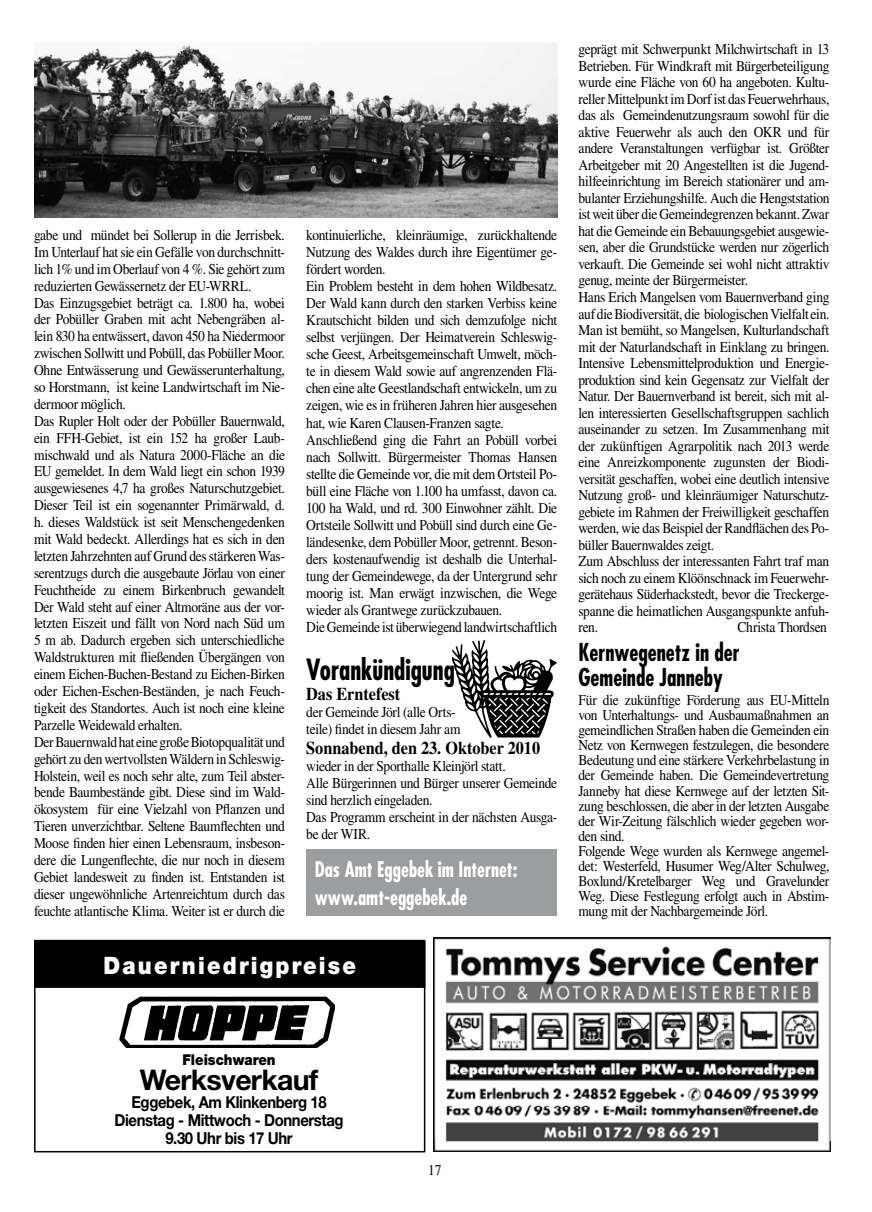
<style>
.page{position:relative;width:872px;height:1212px;background:#fff}
.page>*{position:absolute;margin:0;border:0;box-sizing:border-box;transform-origin:0 0}
.t1{font:700 condensed 28.5px "Futura";color:#000;scale:.9 1}
.t2{font:700 28.5px "Helvetica Neue";letter-spacing:-.025em;color:#000}
.t3{font:700 condensed 24px/25.2px "Futura";color:#000;scale:.9 1}
.t4{font:900 24px "Helvetica Neue";letter-spacing:.1em;color:#fff;scale:.9 1}
.t5{font:700 condensed 21px/28.2px "Futura";color:#fff;scale:.9 1}
.t6{font:700 18px "Times";color:#000;scale:.9 1}
.t7{font:700 16.5px/18px "Helvetica Neue";letter-spacing:-.025em;color:#000;text-align:center;scale:.9 1}
.t8{font:15px/17px "Times";letter-spacing:-.025em;color:#000;scale:.9 1}
.t9{font:900 15px "Helvetica Neue";color:#000;scale:.9 1}
</style>
<div class="page">
<img style="left:34px;top:43px;width:523px;height:175px">
<div style="left:34px;top:940px;width:391px;height:212px;border:2px solid #000"></div>
<div style="left:35px;top:942px;width:389px;height:45px;background:#000"></div>
<div style="left:34px;top:941px;width:391px;height:47px;border:2px solid #000"></div>
<img style="left:119px;top:996px;width:215px;height:51px">
<img style="left:434px;top:937px;width:396px;height:214px">
<svg style="left:452px;top:640px;width:105px;height:98px"></svg>
<div style="left:306px;top:849px;width:251px;height:67px;background:#9c9d9f"></div>
<p class="t8" style="left:34px;top:226px;width:280px">gabe und mündet bei Sollerup in die Jerrisbek.<br>Im Unterlauf hat sie ein Gefälle von durchschnitt&shy;lich 1% und im Oberlauf von 4 %. Sie gehört zum reduzierten Gewässernetz der EU-WRRL.<br>Das Einzugsgebiet beträgt ca. 1.800 ha, wobei der Pobüller Graben mit acht Nebengräben al&shy;lein 830 ha entwässert, davon 450 ha Niedermoor zwischen Sollwitt und Pobüll, das Pobüller Moor.<br>Ohne Entwässerung und Gewässerunterhaltung, so Horstmann, ist keine Landwirtschaft im Nie&shy;dermoor möglich.<br>Das Rupler Holt oder der Pobüller Bauernwald, ein FFH-Gebiet, ist ein 152 ha großer Laub&shy;mischwald und als Natura 2000-Fläche an die EU gemeldet. In dem Wald liegt ein schon 1939 ausgewiesenes 4,7 ha großes Naturschutzgebiet.<br>Dieser Teil ist ein sogenannter Primärwald, d. h. dieses Waldstück ist seit Menschengedenken mit Wald bedeckt. Allerdings hat es sich in den letzten Jahrzehnten auf Grund des stärkeren Was&shy;serentzugs durch die ausgebaute Jörlau von einer Feuchtheide zu einem Birkenbruch gewandelt Der Wald steht auf einer Altmoräne aus der vor&shy;letzten Eiszeit und fällt von Nord nach Süd um 5 m ab. Dadurch ergeben sich unterschiedliche Waldstrukturen mit fließenden Übergängen von einem Eichen-Buchen-Bestand zu Eichen-Birken oder Eichen-Eschen-Beständen, je nach Feuch&shy;tigkeit des Standortes. Auch ist noch eine kleine Parzelle Weidewald erhalten.<br>Der Bauernwald hat eine große Biotopqualität und gehört zu den wertvollsten Wäldern in Schleswig-Holstein, weil es noch sehr alte, zum Teil abster&shy;bende Baumbestände gibt. Diese sind im Wald&shy;ökosystem für eine Vielzahl von Pflanzen und Tieren unverzichtbar. Seltene Baumflechten und Moose finden hier einen Lebensraum, insbeson&shy;dere die Lungenflechte, die nur noch in diesem Gebiet landesweit zu finden ist. Entstanden ist dieser ungewöhnliche Artenreichtum durch das feuchte atlantische Klima. Weiter ist er durch die</p>
<p class="t8" style="left:306px;top:226px;width:280px">kontinuierliche, kleinräumige, zurückhaltende Nutzung des Waldes durch ihre Eigentümer ge&shy;fördert worden.<br>Ein Problem besteht in dem hohen Wildbesatz.<br>Der Wald kann durch den starken Verbiss keine Krautschicht bilden und sich demzufolge nicht selbst verjüngen. Der Heimatverein Schleswig&shy;sche Geest, Arbeitsgemeinschaft Umwelt, möch&shy;te in diesem Wald sowie auf angrenzenden Flä&shy;chen eine alte Geestlandschaft entwickeln, um zu zeigen, wie es in früheren Jahren hier ausgesehen hat, wie Karen Clausen-Franzen sagte.<br>Anschließend ging die Fahrt an Pobüll vorbei nach Sollwitt. Bürgermeister Thomas Hansen stellte die Gemeinde vor, die mit dem Ortsteil Po&shy;büll eine Fläche von 1.100 ha umfasst, davon ca.<br>100 ha Wald, und rd. 300 Einwohner zählt. Die Ortsteile Sollwitt und Pobüll sind durch eine Ge&shy;ländesenke, dem Pobüller Moor, getrennt. Beson&shy;ders kostenaufwendig ist deshalb die Unterhal&shy;tung der Gemeindewege, da der Untergrund sehr moorig ist. Man erwägt inzwischen, die Wege wieder als Grantwege zurückzubauen.<br>Die Gemeinde ist überwiegend landwirtschaftlich</p>
<h1 class="t1" style="left:306px;top:651px;width:167px">Vorankündigung</h1>
<p class="t6" style="left:306px;top:683px;width:106px">Das Erntefest</p>
<p class="t8" style="left:306px;top:703px;width:173px">der Gemeinde Jörl (alle Orts&shy;teile) findet in diesem Jahr am</p>
<p class="t6" style="left:306px;top:737px;width:261px">Sonnabend, den 23. Oktober 2010</p>
<p class="t8" style="left:306px;top:757px;width:280px">wieder in der Sporthalle Kleinjörl statt.<br>Alle Bürgerinnen und Bürger unserer Gemeinde sind herzlich eingeladen.<br>Das Programm erscheint in der nächsten Ausga&shy;be der WIR.</p>
<h3 class="t5" style="left:315px;top:854px;width:227px">Das Amt Eggebek im Internet: www.amt-eggebek.de</h3>
<h2 class="t4" style="left:103px;top:951px;width:282px">Dauerniedrigpreise</h2>
<p class="t8" style="left:578px;top:41px;width:280px;line-height:16.5px">geprägt mit Schwerpunkt Milchwirtschaft in 13<br>Betrieben. Für Windkraft mit Bürgerbeteiligung wurde eine Fläche von 60 ha angeboten. Kultu&shy;reller Mittelpunkt im Dorf ist das Feuerwehrhaus, das als Gemeindenutzungsraum sowohl für die aktive Feuerwehr als auch den OKR und für andere Veranstaltungen verfügbar ist. Größter Arbeitgeber mit 20 Angestellten ist die Jugend&shy;hilfeeinrichtung im Bereich stationärer und am&shy;bulanter Erziehungshilfe. Auch die Hengststation ist weit über die Gemeindegrenzen bekannt. Zwar hat die Gemeinde ein Bebauungsgebiet ausgewie&shy;sen, aber die Grundstücke werden nur zögerlich verkauft. Die Gemeinde sei wohl nicht attraktiv genug, meinte der Bürgermeister.<br>Hans Erich Mangelsen vom Bauernverband ging auf die Biodiversität, die biologischen Vielfalt ein.<br>Man ist bemüht, so Mangelsen, Kulturlandschaft mit der Naturlandschaft in Einklang zu bringen.<br>Intensive Lebensmittelproduktion und Energie&shy;produktion sind kein Gegensatz zur Vielfalt der Natur. Der Bauernverband ist bereit, sich mit al&shy;len interessierten Gesellschaftsgruppen sachlich auseinander zu setzen. Im Zusammenhang mit der zukünftigen Agrarpolitik nach 2013 werde eine Anreizkomponente zugunsten der Biodi&shy;versität geschaffen, wobei eine deutlich intensive Nutzung groß- und kleinräumiger Naturschutz&shy;gebiete im Rahmen der Freiwilligkeit geschaffen werden, wie das Beispiel der Randflächen des Po&shy;büller Bauernwaldes zeigt.<br>Zum Abschluss der interessanten Fahrt traf man sich noch zu einem Klöönschnack im Feuerwehr&shy;gerätehaus Süderhackstedt, bevor die Treckerge&shy;spanne die heimatlichen Ausgangspunkte anfuh&shy;ren.</p>
<p class="t8" style="left:737px;top:619px;width:101px">Christa Thordsen</p>
<h2 class="t3" style="left:578px;top:639px;width:180px">Kernwegenetz in der<br>Gemeinde Janneby</h2>
<p class="t8" style="left:578px;top:693px;width:280px;line-height:15px">Für die zukünftige Förderung aus EU-Mitteln von Unterhaltungs- und Ausbaumaßnahmen an gemeindlichen Straßen haben die Gemeinden ein Netz von Kernwegen festzulegen, die besondere Bedeutung und eine stärkere Verkehrbelastung in der Gemeinde haben. Die Gemeindevertretung Janneby hat diese Kernwege auf der letzten Sit&shy;zung beschlossen, die aber in der letzten Ausgabe der Wir-Zeitung fälschlich wieder gegeben wor&shy;den sind.<br>Folgende Wege wurden als Kernwege angemel&shy;det: Westerfeld, Husumer Weg/Alter Schulweg, Boxlund/Kretelbarger Weg und Gravelunder Weg. Diese Festlegung erfolgt auch in Abstim&shy;mung mit der Nachbargemeinde Jörl.</p>
<p class="t9" style="left:182px;top:1050px;width:105px">Fleischwaren</p>
<h1 class="t2" style="left:140px;top:1062px;width:180px">Werksverkauf</h1>
<p class="t7" style="left:114px;top:1093px;width:256px">Eggebek, Am Klinkenberg 18<br>Dienstag - Mittwoch - Donnerstag<br>9.30 Uhr bis 17 Uhr</p>
<p class="t8" style="left:428px;top:1161px;width:16px">17</p>
</div>
